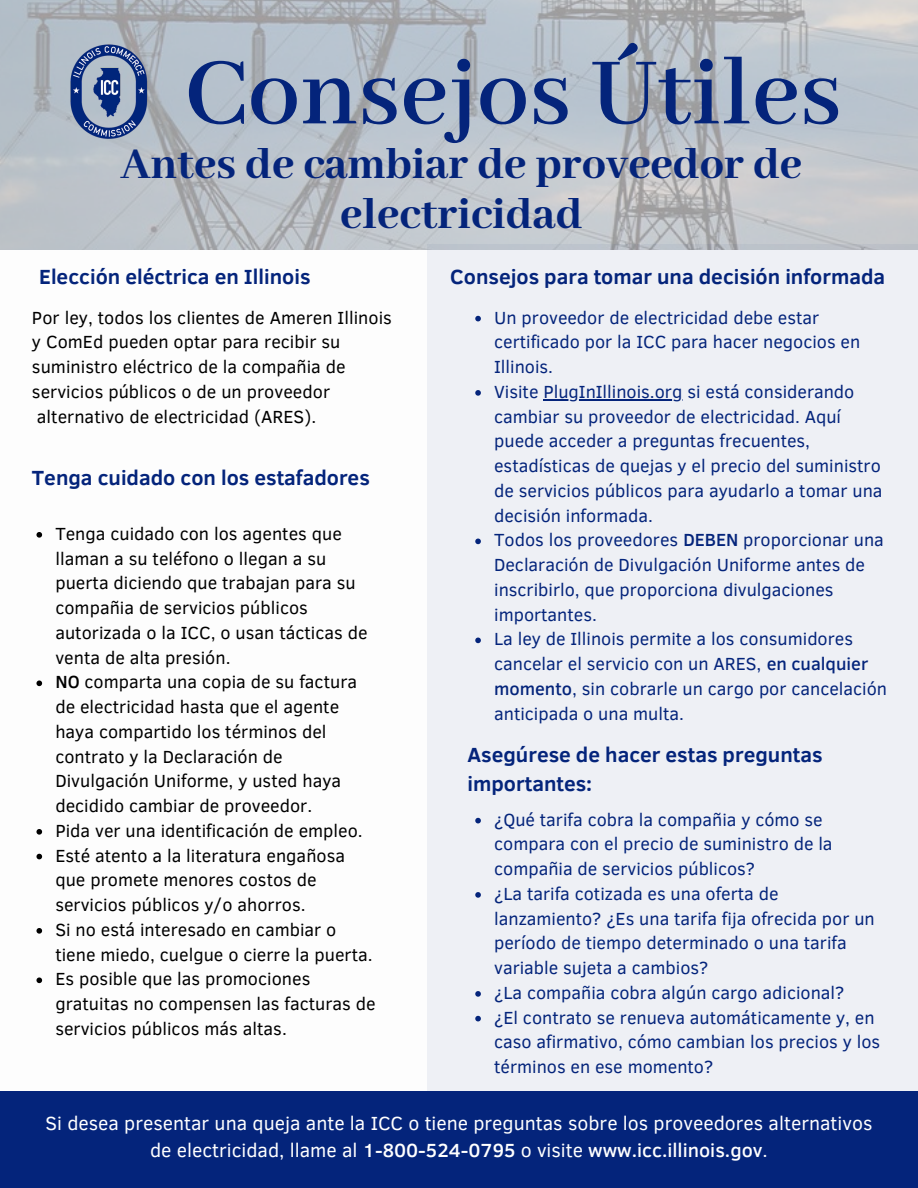
<style>
.page{position:relative;width:918px;height:1188px;background:#fff}
.page>*{position:absolute;margin:0;border:0;box-sizing:border-box;transform-origin:0 0}
.t1{font:600 105px "Abhaya Libre";color:#04247b}
.t2{font:800 48px/50.7px "Abhaya Libre";color:#04247b;text-align:center}
.t3{font:700 21px/29.2px "Clear Sans";color:#04247b}
.t4{font:19.5px/27px "Clear Sans";color:#fff;text-align:center}
.t5{font:18px/24.8px "Clear Sans";color:#04247b}
.t6{font:18px/24.8px "Clear Sans";color:#000}
.s1{font-weight:500}
</style>
<div class="page">
<div style="left:428px;top:244px;width:490px;height:847px;background:#eef0f5"></div>
<img style="left:0;top:0;width:918px;height:249px">
<img style="left:68px;top:42px;width:82px;height:99px">
<div style="left:0;top:1091px;width:918px;height:97px;background:#04247b"></div>
<svg style="left:36px;top:532px;width:6px;height:6px"></svg>
<svg style="left:36px;top:681px;width:6px;height:5px"></svg>
<svg style="left:36px;top:829px;width:6px;height:6px"></svg>
<svg style="left:36px;top:854px;width:6px;height:5px"></svg>
<svg style="left:36px;top:928px;width:6px;height:6px"></svg>
<svg style="left:36px;top:978px;width:6px;height:5px"></svg>
<svg style="left:475px;top:316px;width:6px;height:5px"></svg>
<svg style="left:475px;top:390px;width:6px;height:6px"></svg>
<hr style="left:543px;top:399px;width:140px;height:1px;background:#04247b">
<svg style="left:475px;top:539px;width:6px;height:5px"></svg>
<svg style="left:475px;top:638px;width:6px;height:5px"></svg>
<svg style="left:475px;top:818px;width:6px;height:5px"></svg>
<svg style="left:475px;top:892px;width:6px;height:6px"></svg>
<svg style="left:475px;top:991px;width:6px;height:6px"></svg>
<svg style="left:475px;top:1016px;width:6px;height:5px"></svg>
<h1 class="t1" style="left:185px;top:35px;width:659px">Consejos Útiles</h1>
<h2 class="t2" style="left:121px;top:140px;width:683px">Antes de cambiar de proveedor de electricidad</h2>
<p class="t3" style="left:39px;top:261px;width:273px">Elección eléctrica en Illinois</p>
<p class="t6" style="left:32px;top:304px;width:361px">Por ley, todos los clientes de Ameren Illinois y ComEd pueden optar para recibir su suministro eléctrico de la compañia de servicios públicos o de un proveedor alternativo de electricidad (ARES).</p>
<p class="t3" style="left:32px;top:462px;width:339px">Tenga cuidado con los estafadores</p>
<p class="t6" style="left:55px;top:520px;width:322px">Tenga cuidado con los agentes que llaman a su teléfono o llegan a su puerta diciendo que trabajan para su compañia de servicios públicos autorizada o la ICC, o usan tácticas de venta de alta presión.<br><span class="s1">NO</span> comparta una copia de su factura de electricidad hasta que el agente haya compartido los términos del contrato y la Declaración de Divulgación Uniforme, y usted haya decidido cambiar de proveedor.<br>Pida ver una identificación de empleo.<br>Esté atento a la literatura engañosa que promete menores costos de servicios públicos y/o ahorros.<br>Si no está interesado en cambiar o tiene miedo, cuelgue o cierre la puerta.<br>Es posible que las promociones gratuitas no compensen las facturas de servicios públicos más altas.</p>
<p class="t3" style="left:450px;top:261px;width:436px">Consejos para tomar una decisión informada</p>
<p class="t5" style="left:494px;top:304px;width:394px">Un proveedor de electricidad debe estar certificado por la ICC para hacer negocios en Illinois.<br>Visite PlugInIllinois.org si está considerando cambiar su proveedor de electricidad. Aquí puede acceder a preguntas frecuentes, estadísticas de quejas y el precio del suministro de servicios públicos para ayudarlo a tomar una decisión informada.<br>Todos los proveedores <span class="s1">DEBEN</span> proporcionar una Declaración de Divulgación Uniforme antes de inscribirlo, que proporciona divulgaciones importantes.<br>La ley de Illinois permite a los consumidores cancelar el servicio con un ARES, <span class="s1">en cualquier momento</span>, sin cobrarle un cargo por cancelación anticipada o una multa.</p>
<p class="t3" style="left:468px;top:739px;width:357px">Asegúrese de hacer estas preguntas importantes:</p>
<p class="t5" style="left:494px;top:806px;width:388px">¿Qué tarifa cobra la compañia y cómo se compara con el precio de suministro de la compañia de servicios públicos?<br>¿La tarifa cotizada es una oferta de lanzamiento? ¿Es una tarifa fija ofrecida por un período de tiempo determinado o una tarifa variable sujeta a cambios?<br>¿La compañia cobra algún cargo adicional?<br>¿El contrato se renueva automáticamente y, en caso afirmativo, cómo cambian los precios y los términos en ese momento?</p>
<p class="t4" style="left:46px;top:1108px;width:828px">Si desea presentar una queja ante la ICC o tiene preguntas sobre los proveedores alternativos de electricidad, llame al <span class="s1">1-800-524-0795</span> o visite <span class="s1">www.icc.illinois.gov</span>.</p>
</div>
